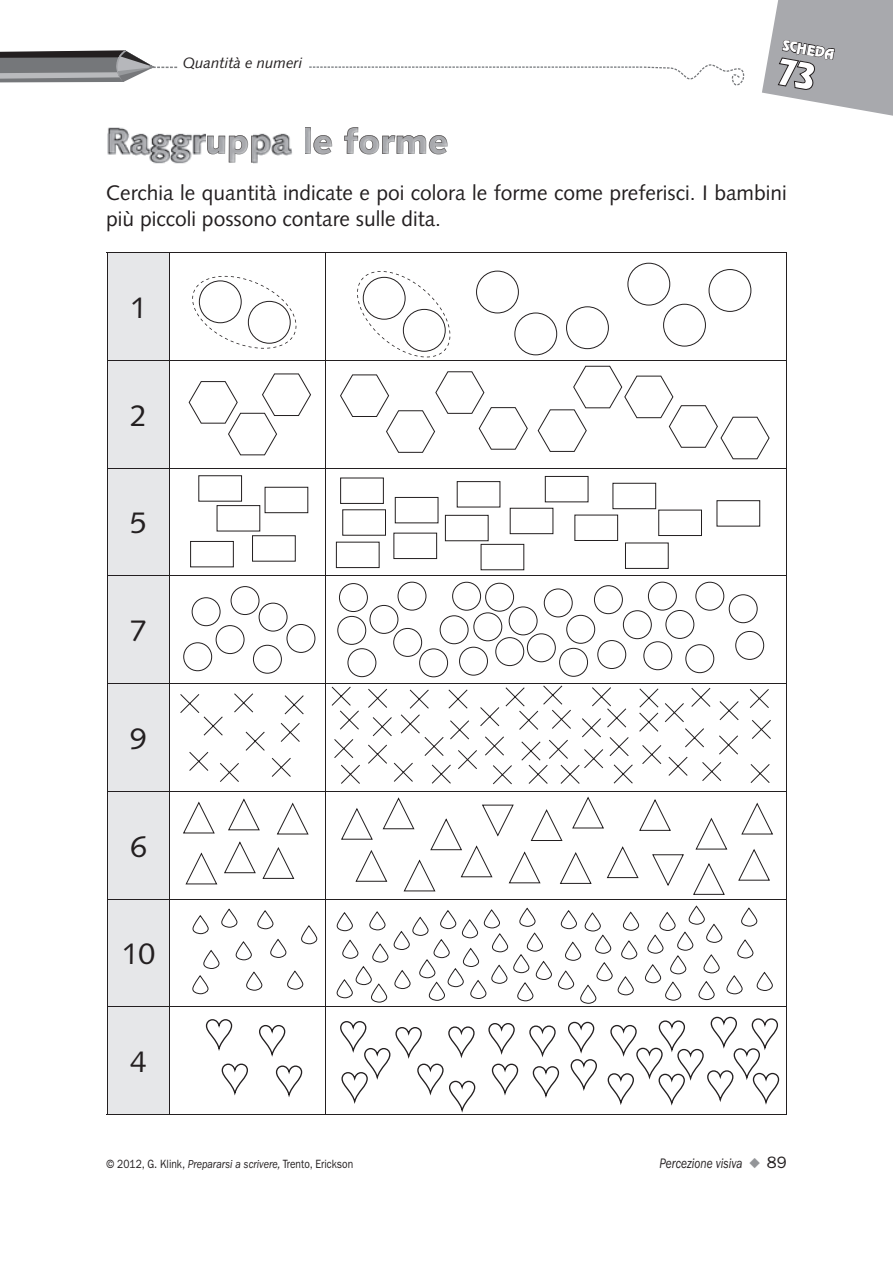
<style>
.page{position:relative;width:893px;height:1263px;background:#fff}
.page>*{position:absolute;margin:0;border:0;box-sizing:border-box;transform-origin:0 0}
.t1{font:30px "Syntax LT Std";color:#231f20}
.t2{font:21px/25.2px "Syntax LT Std";color:#231f20}
.t3{font:italic 15px "Syntax LT Std";color:#231f20}
.t4{font:italic 14.25px "ITC Franklin Gothic Std";color:#231f20;scale:.8 1}
.t5{font:12.75px "Revue Std";color:#fff}
.t6{font:12px "ITC Franklin Gothic Std";color:#231f20;scale:.85 1}
.s1{font-style:italic}
.s2{color:#939598}
.s3{font-style:normal;font-size:16.5px}
</style>
<div class="page">
<svg style="left:0;top:50px;width:177px;height:32px"></svg>
<svg style="left:309px;top:64px;width:435px;height:21px"></svg>
<img style="left:205px;top:127px;width:237px;height:37px">
<img style="left:344px;top:127px;width:14px;height:8px">
<img style="left:304px;top:127px;width:7px;height:27px">
<img style="left:229px;top:162px;width:19px;height:1px">
<img style="left:207px;top:153px;width:18px;height:1px">
<img style="left:345px;top:128px;width:13px;height:7px">
<img style="left:304px;top:128px;width:6px;height:8px">
<img style="left:314px;top:135px;width:133px;height:19px">
<img style="left:229px;top:135px;width:25px;height:27px">
<img style="left:205px;top:136px;width:190px;height:17px">
<svg style="left:435px;top:139px;width:13px;height:7px"></svg>
<img style="left:235px;top:139px;width:138px;height:11px">
<svg style="left:180px;top:262px;width:593px;height:623px"></svg>
<svg style="left:190px;top:845px;width:583px;height:159px"></svg>
<svg style="left:205px;top:1019px;width:28px;height:32px"></svg>
<svg style="left:221px;top:1063px;width:27px;height:33px"></svg>
<svg style="left:259px;top:1025px;width:44px;height:72px"></svg>
<svg style="left:488px;top:1023px;width:31px;height:73px"></svg>
<svg style="left:340px;top:1021px;width:136px;height:92px"></svg>
<svg style="left:529px;top:1025px;width:31px;height:73px"></svg>
<svg style="left:568px;top:1021px;width:29px;height:70px"></svg>
<svg style="left:607px;top:1016px;width:173px;height:90px"></svg>
<svg style="left:449px;top:585px;width:309px;height:155px"></svg>
<div style="left:108px;top:253px;width:61px;height:861px;background:#e6e7e9"></div>
<hr style="left:107px;top:252px;width:63px;height:1px;background:#231f20">
<hr style="left:170px;top:252px;width:155px;height:1px;background:#231f20">
<hr style="left:325px;top:252px;width:462px;height:1px;background:#231f20">
<hr style="left:107px;top:360px;width:63px;height:1px;background:#231f20">
<hr style="left:170px;top:360px;width:155px;height:1px;background:#231f20">
<hr style="left:325px;top:360px;width:461px;height:1px;background:#231f20">
<hr style="left:107px;top:468px;width:63px;height:1px;background:#231f20">
<hr style="left:170px;top:468px;width:155px;height:1px;background:#231f20">
<hr style="left:325px;top:468px;width:461px;height:1px;background:#231f20">
<hr style="left:107px;top:575px;width:63px;height:1px;background:#231f20">
<hr style="left:170px;top:575px;width:155px;height:1px;background:#231f20">
<hr style="left:325px;top:575px;width:461px;height:1px;background:#231f20">
<hr style="left:107px;top:683px;width:63px;height:1px;background:#231f20">
<hr style="left:170px;top:683px;width:155px;height:1px;background:#231f20">
<hr style="left:325px;top:683px;width:461px;height:1px;background:#231f20">
<hr style="left:107px;top:791px;width:63px;height:1px;background:#231f20">
<hr style="left:170px;top:791px;width:155px;height:1px;background:#231f20">
<hr style="left:325px;top:791px;width:461px;height:1px;background:#231f20">
<hr style="left:107px;top:899px;width:63px;height:1px;background:#231f20">
<hr style="left:170px;top:899px;width:155px;height:1px;background:#231f20">
<hr style="left:325px;top:899px;width:461px;height:1px;background:#231f20">
<hr style="left:107px;top:1006px;width:63px;height:1px;background:#231f20">
<hr style="left:170px;top:1006px;width:155px;height:1px;background:#231f20">
<hr style="left:325px;top:1006px;width:461px;height:1px;background:#231f20">
<hr style="left:107px;top:1114px;width:63px;height:1px;background:#231f20">
<hr style="left:170px;top:1114px;width:155px;height:1px;background:#231f20">
<hr style="left:325px;top:1114px;width:462px;height:1px;background:#231f20">
<hr style="left:107px;top:253px;width:1px;height:107px;background:#231f20">
<hr style="left:169px;top:253px;width:1px;height:107px;background:#231f20">
<hr style="left:325px;top:253px;width:1px;height:107px;background:#231f20">
<hr style="left:786px;top:253px;width:1px;height:107px;background:#231f20">
<hr style="left:107px;top:360px;width:1px;height:108px;background:#231f20">
<hr style="left:169px;top:361px;width:1px;height:107px;background:#231f20">
<hr style="left:325px;top:361px;width:1px;height:107px;background:#231f20">
<hr style="left:786px;top:360px;width:1px;height:108px;background:#231f20">
<hr style="left:107px;top:468px;width:1px;height:108px;background:#231f20">
<hr style="left:169px;top:468px;width:1px;height:107px;background:#231f20">
<hr style="left:325px;top:468px;width:1px;height:107px;background:#231f20">
<hr style="left:786px;top:468px;width:1px;height:108px;background:#231f20">
<hr style="left:107px;top:576px;width:1px;height:108px;background:#231f20">
<hr style="left:169px;top:576px;width:1px;height:107px;background:#231f20">
<hr style="left:325px;top:576px;width:1px;height:107px;background:#231f20">
<hr style="left:786px;top:576px;width:1px;height:108px;background:#231f20">
<hr style="left:107px;top:684px;width:1px;height:107px;background:#231f20">
<hr style="left:169px;top:684px;width:1px;height:107px;background:#231f20">
<hr style="left:325px;top:684px;width:1px;height:107px;background:#231f20">
<hr style="left:786px;top:684px;width:1px;height:107px;background:#231f20">
<hr style="left:107px;top:791px;width:1px;height:108px;background:#231f20">
<hr style="left:169px;top:792px;width:1px;height:107px;background:#231f20">
<hr style="left:325px;top:792px;width:1px;height:107px;background:#231f20">
<hr style="left:786px;top:791px;width:1px;height:108px;background:#231f20">
<hr style="left:107px;top:899px;width:1px;height:108px;background:#231f20">
<hr style="left:169px;top:899px;width:1px;height:107px;background:#231f20">
<hr style="left:325px;top:899px;width:1px;height:107px;background:#231f20">
<hr style="left:786px;top:899px;width:1px;height:108px;background:#231f20">
<hr style="left:107px;top:1007px;width:1px;height:107px;background:#231f20">
<hr style="left:169px;top:1007px;width:1px;height:107px;background:#231f20">
<hr style="left:325px;top:1007px;width:1px;height:107px;background:#231f20">
<hr style="left:786px;top:1007px;width:1px;height:107px;background:#231f20">
<svg style="left:357px;top:271px;width:93px;height:86px"></svg>
<svg style="left:192px;top:276px;width:104px;height:73px"></svg>
<img style="left:107px;top:127px;width:98px;height:37px">
<img style="left:254px;top:127px;width:50px;height:37px">
<svg style="left:762px;top:0;width:131px;height:116px"></svg>
<p class="t3" style="left:183px;top:54px;width:122px">Quantità e numeri</p>
<p class="t5" style="left:784px;top:37px;width:54px;rotate:10deg">scHeDa</p>
<p class="t2" style="left:106px;top:181px;width:682px">Cerchia le quantità indicate e poi colora le forme come preferisci. I bambini più piccoli possono contare sulle dita.</p>
<h1 class="t1" style="left:130px;top:290px;width:18px">1</h1>
<h1 class="t1" style="left:130px;top:397px;width:18px">2</h1>
<h1 class="t1" style="left:130px;top:505px;width:18px">5</h1>
<h1 class="t1" style="left:130px;top:613px;width:18px">7</h1>
<h1 class="t1" style="left:130px;top:721px;width:18px">9</h1>
<h1 class="t1" style="left:130px;top:828px;width:18px">6</h1>
<h1 class="t1" style="left:122px;top:936px;width:35px">10</h1>
<h1 class="t1" style="left:130px;top:1044px;width:18px">4</h1>
<p class="t6" style="left:106px;top:1157px;width:292px">© 2012, G. Klink, <span class="s1">Prepararsi a scrivere,</span> Trento, Erickson</p>
<p class="t4" style="left:660px;top:1155px;width:160px">Percezione visiva <span class="s2">◆</span> <span class="s3">89</span></p>
</div>
